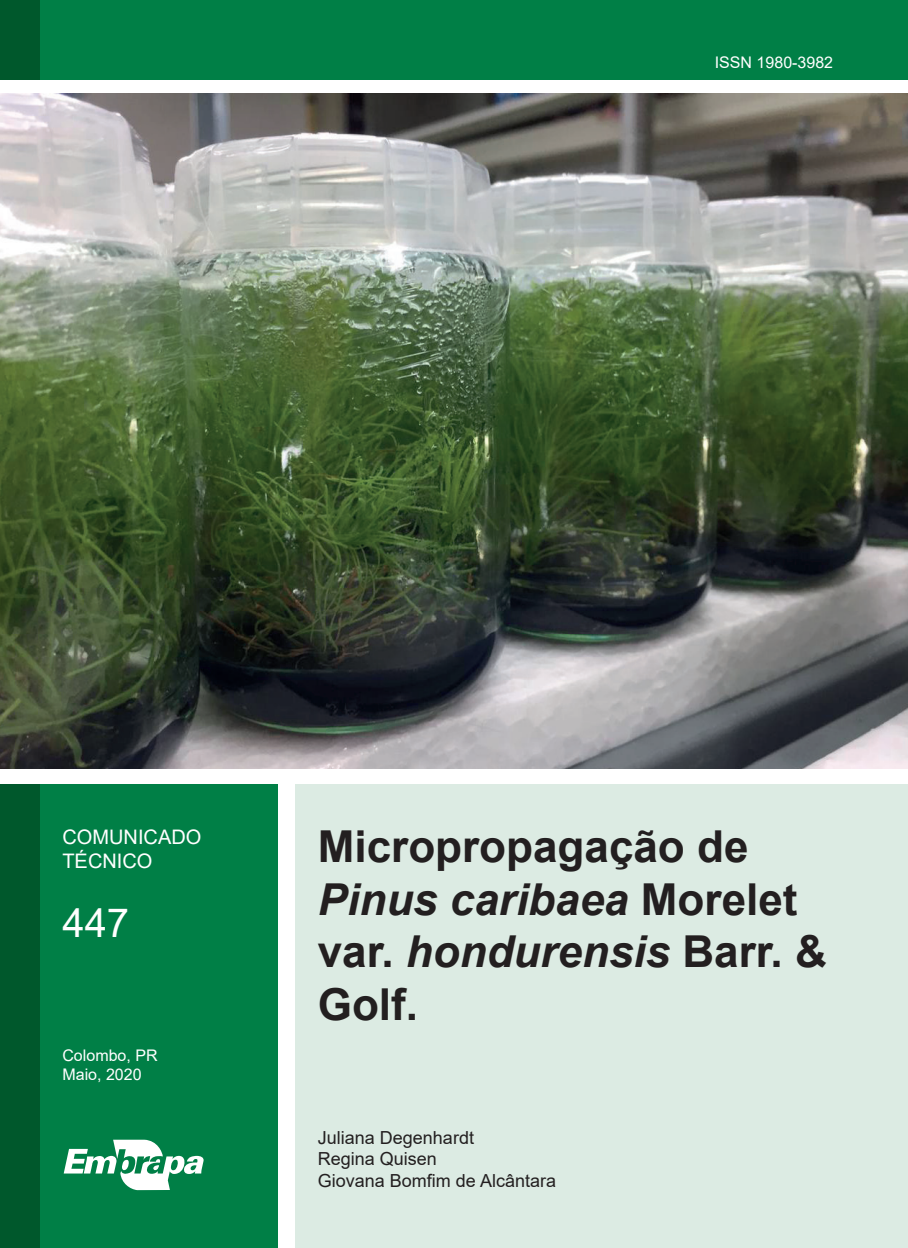
<style>
.page{position:relative;width:908px;height:1248px;background:#fff}
.page>*{position:absolute;margin:0;border:0;box-sizing:border-box;transform-origin:0 0}
.TITULO_CAPA{font:700 44px/52.8px "Arial";color:#231f20}
.NUMERO_PUBLICACAO{font:40px "Arial";color:#fff}
.COMUNICADO_TECNICO{font:20px/24px "Arial";color:#fff}
.AUTOR_CAPA{font:18px "Arial";color:#231f20}
.NUMERO_ISSN{font:16px "Arial";color:#fff}
.CIDADE_-_MES_-_ESTAD{font:16px "Arial";color:#fff}
.s1{font-style:italic}
</style>
<div class="page">
<div style="left:0;top:784px;width:277px;height:463px;background:#007f46"></div>
<div style="left:295px;top:784px;width:612px;height:463px;background:#dcebe3"></div>
<div style="left:0;top:784px;width:40px;height:463px;background:#00582c"></div>
<div style="left:0;top:0;width:907px;height:79px;background:#007f46"></div>
<svg style="left:64px;top:1139px;width:140px;height:50px"></svg>
<div style="left:0;top:0;width:40px;height:79px;background:#00582c"></div>
<img style="left:0;top:94px;width:907px;height:674px">
<p class="NUMERO_ISSN" style="left:714px;top:51px;width:120px">ISSN 1980-3982</p>
<p class="COMUNICADO_TECNICO" style="left:62px;top:825px;width:140px">COMUNICADO<br>TÉCNICO</p>
<p class="NUMERO_PUBLICACAO" style="left:62px;top:895px;width:68px">447</p>
<p class="CIDADE_-_MES_-_ESTAD" style="left:62px;top:1043px;width:97px">Colombo, PR</p>
<p class="NUMERO_ISSN" style="left:62px;top:1062px;width:81px">Maio, 2020</p>
<p class="TITULO_CAPA" style="left:317px;top:820px;width:510px">Micropropagação de<br><span class="s1">Pinus caribaea</span> Morelet var. <span class="s1">hondurensis</span> Barr. &amp;<br>Golf.</p>
<p class="AUTOR_CAPA" style="left:317px;top:1124px;width:158px">Juliana Degenhardt</p>
<p class="AUTOR_CAPA" style="left:317px;top:1146px;width:121px">Regina Quisen</p>
<p class="AUTOR_CAPA" style="left:317px;top:1167px;width:240px">Giovana Bomfim de Alcântara</p>
</div>
